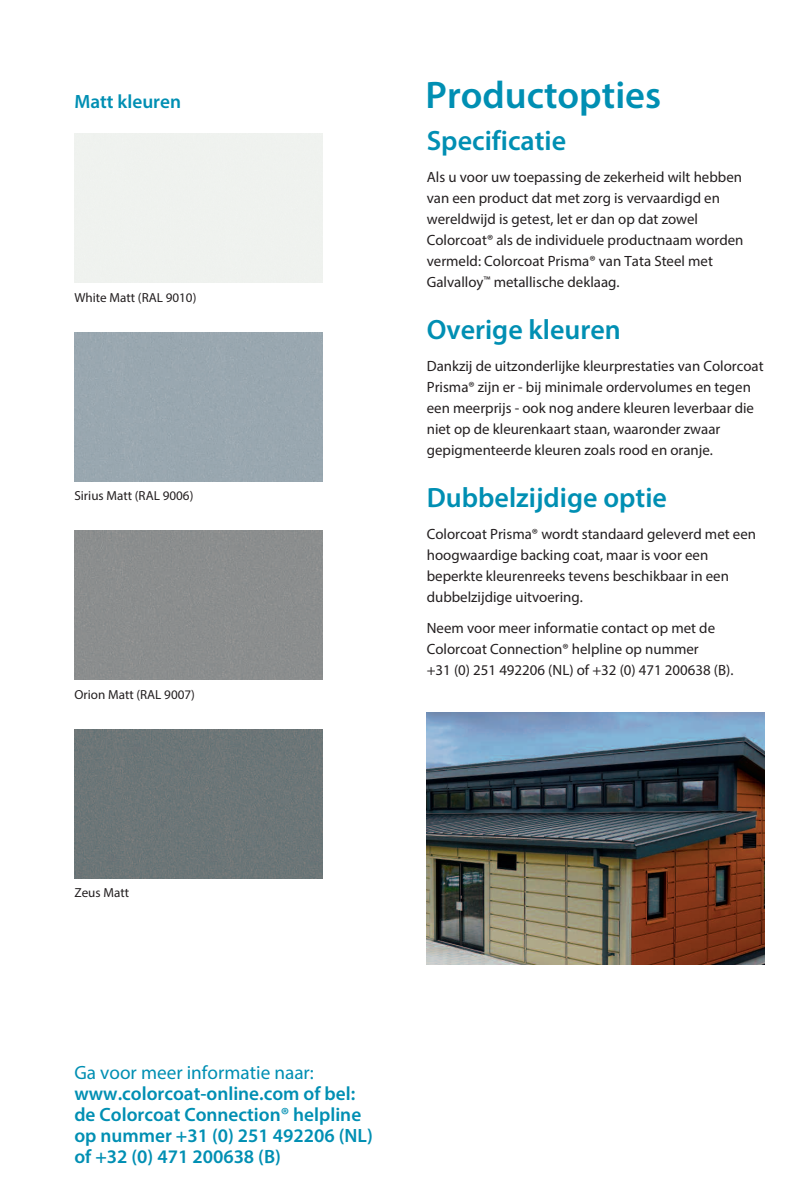
<style>
.page{position:relative;width:794px;height:1191px;background:#fff}
.page>*{position:absolute;margin:0;border:0;box-sizing:border-box;transform-origin:0 0}
.t1{font:600 38.5px "Myriad Pro";color:#008fb3}
.t2{font:600 28px "Myriad Pro";color:#008fb3}
.t3{font:600 19.25px/21px "Myriad Pro";color:#008fb3}
.t4{font:19.25px "Myriad Pro";color:#008fb3}
.t5{font:14.88px/21px "Myriad Pro";color:#231f20}
.t6{font:13.12px "Myriad Pro";color:#231f20}
</style>
<div class="page">
<img style="left:427px;top:712px;width:337px;height:252px">
<div style="left:74px;top:332px;width:248px;height:149px;background:#99a7b0"></div>
<div style="left:74px;top:531px;width:248px;height:149px;background:#8b8e8e"></div>
<img style="left:74px;top:729px;width:248px;height:149px">
<p class="t3" style="left:74px;top:93px;width:108px">Matt kleuren</p>
<p class="t6" style="left:74px;top:292px;width:123px">White Matt (RAL 9010)</p>
<p class="t6" style="left:74px;top:491px;width:120px">Sirius Matt (RAL 9006)</p>
<p class="t6" style="left:74px;top:689px;width:122px">Orion Matt (RAL 9007)</p>
<h1 class="t1" style="left:425px;top:81px;width:237px">Productopties</h1>
<h2 class="t2" style="left:427px;top:130px;width:141px">Specificatie</h2>
<p class="t5" style="left:427px;top:167px;width:318px">Als u voor uw toepassing de zekerheid wilt hebben van een product dat met zorg is vervaardigd en wereldwijd is getest, let er dan op dat zowel Colorcoat® als de individuele productnaam worden vermeld: Colorcoat Prisma® van Tata Steel met Galvalloy<sup>™</sup> metallische deklaag.</p>
<h2 class="t2" style="left:427px;top:319px;width:196px">Overige kleuren</h2>
<p class="t5" style="left:427px;top:356px;width:338px">Dankzij de uitzonderlijke kleurprestaties van Colorcoat Prisma® zijn er - bij minimale ordervolumes en tegen een meerprijs - ook nog andere kleuren leverbaar die niet op de kleurenkaart staan, waaronder zwaar gepigmenteerde kleuren zoals rood en oranje.</p>
<h2 class="t2" style="left:427px;top:487px;width:242px">Dubbelzijdige optie</h2>
<p class="t5" style="left:427px;top:524px;width:331px">Colorcoat Prisma® wordt standaard geleverd met een hoogwaardige backing coat, maar is voor een beperkte kleurenreeks tevens beschikbaar in een dubbelzijdige uitvoering.</p>
<p class="t5" style="left:427px;top:619px;width:308px">Neem voor meer informatie contact op met de<br>Colorcoat Connection® helpline op nummer<br>+31 (0) 251 492206 (NL) of +32 (0) 471 200638 (B).</p>
<p class="t6" style="left:74px;top:888px;width:56px">Zeus Matt</p>
<p class="t4" style="left:74px;top:1065px;width:241px">Ga voor meer informatie naar:</p>
<p class="t3" style="left:74px;top:1085px;width:300px">www.colorcoat-online.com of bel: de Colorcoat Connection® helpline op nummer +31 (0) 251 492206 (NL) of +32 (0) 471 200638 (B)</p>
</div>
